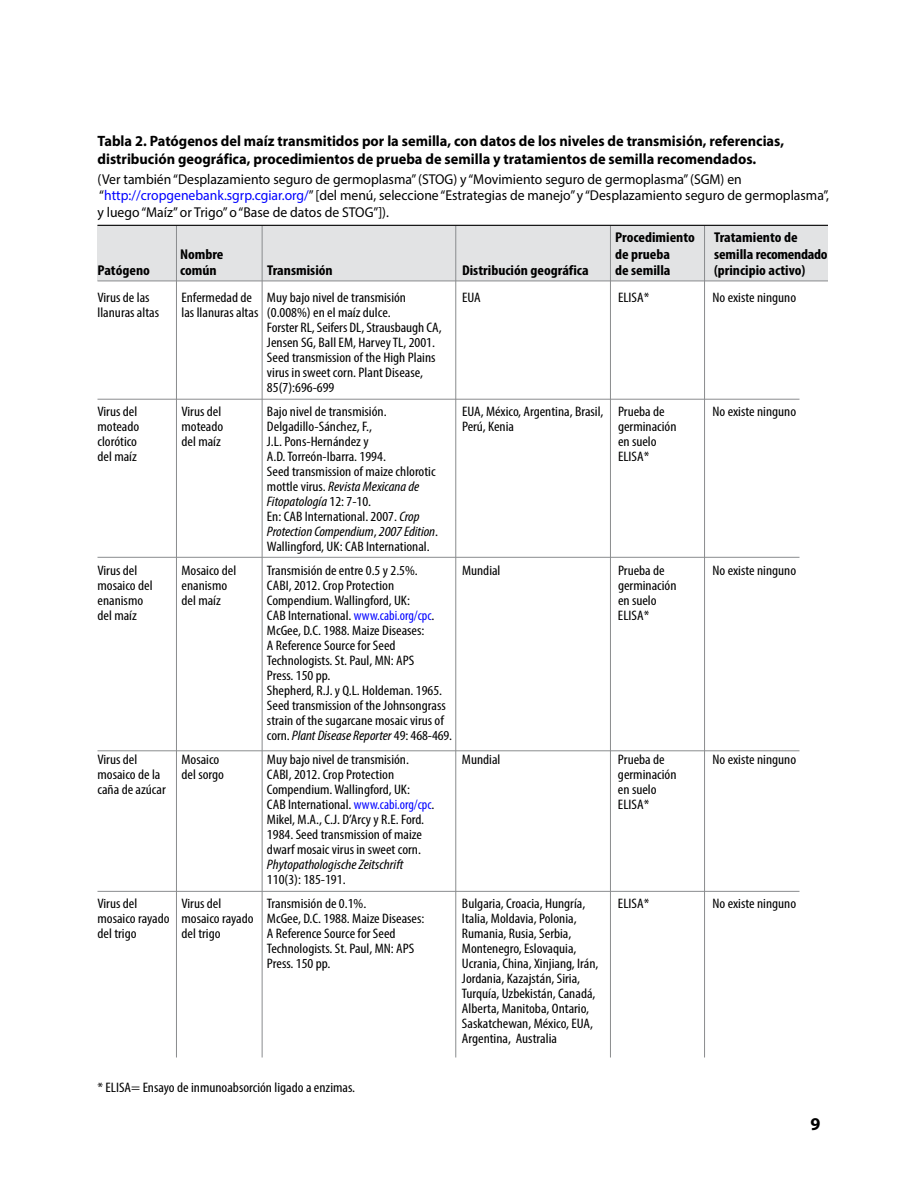
<style>
.page{position:relative;width:918px;height:1188px;background:#fff}
.page>*{position:absolute;margin:0;border:0;box-sizing:border-box;transform-origin:0 0}
.t1{font:700 18px "Myriad Pro";color:#000}
.t2{font:700 15px/18px "Myriad Pro";color:#000;scale:.96 1}
.t3{font:14.25px/16.5px "Myriad Pro";color:#000;scale:.96 1}
.t4{font:700 condensed 14.25px "Myriad Pro";color:#000;scale:1.1 1}
.t5{font:700 condensed 14.25px "Myriad Pro";letter-spacing:-.02em;color:#000;scale:1.1 1}
.t6{font:700 condensed 14.25px "Myriad Pro";color:#000;scale:1.05 1}
.t7{font:condensed 13.8px/15px "Myriad Pro";color:#000;scale:1.1 1}
.t8{font:italic condensed 13.8px "Myriad Pro";color:#000;scale:1.1 1}
.s1{color:#00f}
.s2{font-style:italic}
</style>
<div class="page">
<div style="left:98px;top:225px;width:730px;height:56px;background:#e2e3e4"></div>
<hr style="left:98px;top:281px;width:730px;height:1px;background:#8a8c8e">
<hr style="left:98px;top:399px;width:702px;height:1px;background:#8a8c8e">
<hr style="left:98px;top:557px;width:702px;height:1px;background:#8a8c8e">
<hr style="left:98px;top:750px;width:702px;height:1px;background:#8a8c8e">
<hr style="left:98px;top:891px;width:702px;height:1px;background:#8a8c8e">
<hr style="left:176px;top:226px;width:1px;height:831px;background:#8a8c8e">
<hr style="left:455px;top:226px;width:1px;height:831px;background:#8a8c8e">
<hr style="left:262px;top:226px;width:1px;height:831px;background:#8a8c8e">
<hr style="left:610px;top:226px;width:1px;height:831px;background:#8a8c8e">
<hr style="left:704px;top:226px;width:1px;height:831px;background:#8a8c8e">
<hr style="left:98px;top:225px;width:730px;height:1px;background:#000">
<p class="t2" style="left:98px;top:132px;width:717px">Tabla 2. Patógenos del maíz transmitidos por la semilla, con datos de los niveles de transmisión, referencias, distribución geográfica, procedimientos de prueba de semilla y tratamientos de semilla recomendados.</p>
<p class="t3" style="left:98px;top:170px;width:764px">(Ver también “Desplazamiento seguro de germoplasma” (STOG) y “Movimiento seguro de germoplasma” (SGM) en “<span class="s1">http://cropgenebank.sgrp.cgiar.org/</span>” [del menú, seleccione “Estrategias de manejo” y “Desplazamiento seguro de germoplasma”, y luego “Maíz” or Trigo” o “Base de datos de STOG”]).</p>
<p class="t4" style="left:615px;top:229px;width:74px">Procedimiento</p>
<p class="t4" style="left:714px;top:229px;width:78px">Tratamiento de</p>
<p class="t4" style="left:180px;top:245px;width:41px">Nombre</p>
<p class="t4" style="left:615px;top:245px;width:51px">de prueba</p>
<p class="t5" style="left:714px;top:245px;width:105px">semilla recomendado</p>
<p class="t4" style="left:98px;top:261px;width:49px">Patógeno</p>
<p class="t4" style="left:180px;top:261px;width:35px">común</p>
<p class="t4" style="left:267px;top:261px;width:61px">Transmisión</p>
<p class="t4" style="left:462px;top:261px;width:117px">Distribución geográfica</p>
<p class="t4" style="left:615px;top:261px;width:52px">de semilla</p>
<p class="t6" style="left:714px;top:261px;width:89px">(principio activo)</p>
<p class="t7" style="left:98px;top:290px;width:49px">Virus de las</p>
<p class="t7" style="left:182px;top:290px;width:206px">Enfermedad de Muy bajo nivel de transmisión</p>
<p class="t7" style="left:462px;top:290px;width:19px">EUA</p>
<p class="t7" style="left:618px;top:290px;width:30px">ELISA*</p>
<p class="t7" style="left:713px;top:290px;width:78px">No existe ninguno</p>
<p class="t7" style="left:98px;top:305px;width:58px">llanuras altas</p>
<p class="t7" style="left:267px;top:305px;width:160px;text-indent:-85px">las llanuras altas (0.008%) en el maíz dulce.<br>Forster RL, Seifers DL, Strausbaugh CA, Jensen SG, Ball EM, Harvey TL, 2001.<br>Seed transmission of the High Plains virus in sweet corn. Plant Disease, 85(7):696-699</p>
<p class="t7" style="left:98px;top:404px;width:38px">Virus del</p>
<p class="t7" style="left:182px;top:404px;width:38px">Virus del</p>
<p class="t7" style="left:267px;top:404px;width:110px">Bajo nivel de transmisión.</p>
<p class="t7" style="left:462px;top:404px;width:186px">EUA, México, Argentina, Brasil, Prueba de</p>
<p class="t7" style="left:713px;top:404px;width:78px">No existe ninguno</p>
<p class="t7" style="left:98px;top:419px;width:40px">moteado</p>
<p class="t7" style="left:182px;top:419px;width:40px">moteado</p>
<p class="t7" style="left:267px;top:419px;width:97px">Delgadillo-Sánchez, F.,</p>
<p class="t7" style="left:462px;top:419px;width:49px">Perú, Kenia</p>
<p class="t7" style="left:618px;top:419px;width:55px">germinación</p>
<p class="t7" style="left:98px;top:434px;width:38px">clorótico</p>
<p class="t7" style="left:182px;top:434px;width:37px">del maíz</p>
<p class="t7" style="left:267px;top:434px;width:94px">J.L. Pons-Hernández y</p>
<p class="t7" style="left:618px;top:434px;width:37px">en suelo</p>
<p class="t7" style="left:98px;top:449px;width:37px">del maíz</p>
<p class="t7" style="left:267px;top:449px;width:110px">A.D. Torreón-Ibarra. 1994.</p>
<p class="t7" style="left:618px;top:449px;width:30px">ELISA*</p>
<p class="t7" style="left:267px;top:464px;width:157px">Seed transmission of maize chlorotic mottle virus. <span class="s2">Revista Mexicana de Fitopatología</span> 12: 7-10.<br>En: CAB International. 2007. <span class="s2">Crop Protection Compendium</span>, <span class="s2">2007 Edition</span>.<br>Wallingford, UK: CAB International.</p>
<p class="t7" style="left:98px;top:563px;width:38px">Virus del</p>
<p class="t7" style="left:182px;top:563px;width:51px">Mosaico del</p>
<p class="t7" style="left:267px;top:563px;width:139px">Transmisión de entre 0.5 y 2.5%.</p>
<p class="t7" style="left:462px;top:563px;width:37px">Mundial</p>
<p class="t7" style="left:618px;top:563px;width:44px">Prueba de</p>
<p class="t7" style="left:713px;top:563px;width:78px">No existe ninguno</p>
<p class="t7" style="left:98px;top:578px;width:52px">mosaico del</p>
<p class="t7" style="left:182px;top:578px;width:43px">enanismo</p>
<p class="t7" style="left:267px;top:578px;width:117px">CABI, 2012. Crop Protection</p>
<p class="t7" style="left:618px;top:578px;width:55px">germinación</p>
<p class="t7" style="left:98px;top:593px;width:43px">enanismo</p>
<p class="t7" style="left:182px;top:593px;width:37px">del maíz</p>
<p class="t7" style="left:267px;top:593px;width:132px">Compendium. Wallingford, UK:</p>
<p class="t7" style="left:618px;top:593px;width:37px">en suelo</p>
<p class="t7" style="left:98px;top:608px;width:37px">del maíz</p>
<p class="t7" style="left:267px;top:608px;width:154px">CAB International. <span class="s1">www.cabi.org/cpc</span>.</p>
<p class="t7" style="left:618px;top:608px;width:30px">ELISA*</p>
<p class="t7" style="left:267px;top:623px;width:170px">McGee, D.C. 1988. Maize Diseases:<br>A Reference Source for Seed Technologists. St. Paul, MN: APS<br>Press. 150 pp.<br>Shepherd, R.J. y Q.L. Holdeman. 1965.<br>Seed transmission of the Johnsongrass strain of the sugarcane mosaic virus of corn. <span class="s2">Plant Disease Reporter</span> 49: 468-469.</p>
<p class="t7" style="left:97px;top:752px;width:38px">Virus del</p>
<p class="t7" style="left:181px;top:752px;width:36px">Mosaico</p>
<p class="t7" style="left:267px;top:752px;width:131px">Muy bajo nivel de transmisión.</p>
<p class="t7" style="left:462px;top:752px;width:37px">Mundial</p>
<p class="t7" style="left:618px;top:752px;width:44px">Prueba de</p>
<p class="t7" style="left:712px;top:752px;width:78px">No existe ninguno</p>
<p class="t7" style="left:97px;top:767px;width:59px">mosaico de la</p>
<p class="t7" style="left:181px;top:767px;width:40px">del sorgo</p>
<p class="t7" style="left:267px;top:767px;width:117px">CABI, 2012. Crop Protection</p>
<p class="t7" style="left:618px;top:767px;width:55px">germinación</p>
<p class="t7" style="left:97px;top:782px;width:64px">caña de azúcar</p>
<p class="t7" style="left:267px;top:782px;width:132px">Compendium. Wallingford, UK:</p>
<p class="t7" style="left:618px;top:782px;width:37px">en suelo</p>
<p class="t7" style="left:267px;top:797px;width:154px">CAB International. <span class="s1">www.cabi.org/cpc</span>.</p>
<p class="t7" style="left:618px;top:797px;width:30px">ELISA*</p>
<p class="t7" style="left:267px;top:812px;width:144px">Mikel, M.A., C.J. D’Arcy y R.E. Ford.<br>1984. Seed transmission of maize dwarf mosaic virus in sweet corn.</p>
<p class="t8" style="left:267px;top:856px;width:126px">Phytopathologische Zeitschrift</p>
<p class="t7" style="left:267px;top:872px;width:73px">110(3): 185-191.</p>
<p class="t7" style="left:97px;top:896px;width:38px">Virus del</p>
<p class="t7" style="left:181px;top:896px;width:38px">Virus del</p>
<p class="t7" style="left:267px;top:896px;width:92px">Transmisión de 0.1%.</p>
<p class="t7" style="left:462px;top:896px;width:114px">Bulgaria, Croacia, Hungría,</p>
<p class="t7" style="left:618px;top:896px;width:30px">ELISA*</p>
<p class="t7" style="left:712px;top:896px;width:78px">No existe ninguno</p>
<p class="t7" style="left:97px;top:911px;width:299px">mosaico rayado mosaico rayado McGee, D.C. 1988. Maize Diseases:</p>
<p class="t7" style="left:462px;top:911px;width:106px">Italia, Moldavia, Polonia,</p>
<p class="t7" style="left:97px;top:926px;width:37px">del trigo</p>
<p class="t7" style="left:181px;top:926px;width:37px">del trigo</p>
<p class="t7" style="left:267px;top:926px;width:118px">A Reference Source for Seed</p>
<p class="t7" style="left:462px;top:926px;width:101px">Rumania, Rusia, Serbia,</p>
<p class="t7" style="left:267px;top:941px;width:135px">Technologists. St. Paul, MN: APS</p>
<p class="t7" style="left:462px;top:941px;width:106px">Montenegro, Eslovaquia,</p>
<p class="t7" style="left:267px;top:956px;width:59px">Press. 150 pp.</p>
<p class="t7" style="left:462px;top:956px;width:126px">Ucrania, China, Xinjiang, Irán,<br>Jordania, Kazajstán, Siria,<br>Turquía, Uzbekistán, Canadá,<br>Alberta, Manitoba, Ontario,<br>Saskatchewan, México, EUA,<br>Argentina, Australia</p>
<p class="t7" style="left:97px;top:1080px;width:236px">* ELISA= Ensayo de inmunoabsorción ligado a enzimas.</p>
<h1 class="t1" style="left:811px;top:1112px;width:11px">9</h1>
</div>
